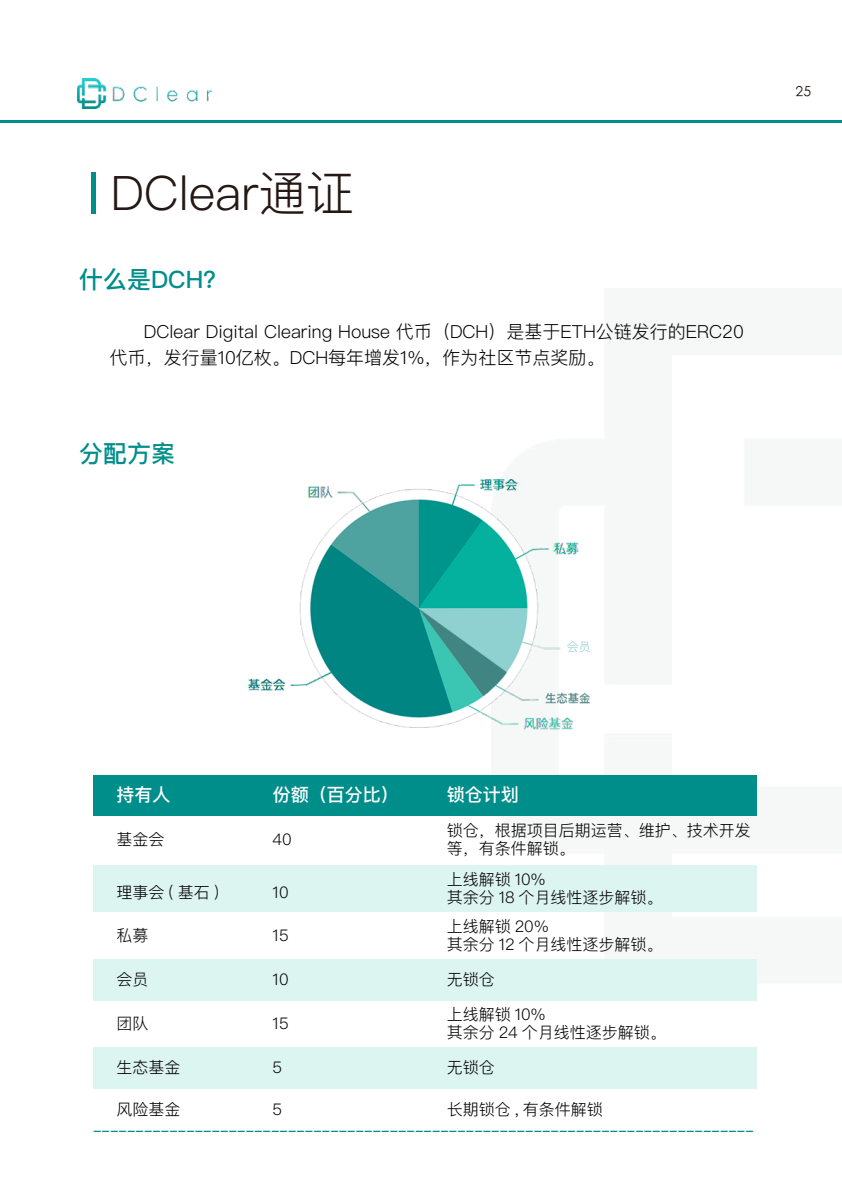
<style>
.page{position:relative;width:842px;height:1191px;background:#fff}
.page>*{position:absolute;margin:0;border:0;box-sizing:border-box;transform-origin:0 0}
.t1{font:300 47.5px "Ping Fang SC";color:#251714}
.t2{font:500 24px "Ping Fang SC";color:#008e8b}
.t3{font:300 18px/26px "Ping Fang SC";color:#020202}
.t4{font:500 18px "Ping Fang SC";color:#fff}
.t5{font:300 16px/18px "Ping Fang SC";color:#020202}
.t6{font:500 14px "Ping Fang SC";color:#008e8b}
.t7{font:300 14px "ST Heiti SC";color:#251714}
.t8{font:300 12px "Ping Fang SC";color:#8fd0d0}
</style>
<div class="page">
<hr style="left:0;top:120px;width:842px;height:2px;background:#008e8b">
<img style="left:77px;top:79px;width:134px;height:30px">
<hr style="left:91px;top:172px;width:4px;height:42px;background:#008e8b">
<div style="left:93px;top:865px;width:663px;height:47px;background:#ddf5f1"></div>
<div style="left:93px;top:959px;width:663px;height:41px;background:#ddf5f1"></div>
<div style="left:93px;top:1047px;width:663px;height:42px;background:#ddf5f1"></div>
<div style="left:93px;top:775px;width:663px;height:41px;background:#008e8b"></div>
<img style="left:248px;top:480px;width:342px;height:250px">
<div style="left:565px;top:639px;width:28px;height:17px;background:#fff"></div>
<h1 class="t1" style="left:111px;top:164px;width:244px">DClear通证</h1>
<h2 class="t2" style="left:79px;top:264px;width:150px">什么是DCH？</h2>
<p class="t3" style="left:110px;top:318px;width:635px;text-indent:34px">DClear Digital Clearing House 代币（DCH）是基于ETH公链发行的ERC20代币，发行量10亿枚。DCH每年增发1%，作为社区节点奖励。</p>
<h2 class="t2" style="left:79px;top:438px;width:98px">分配方案</h2>
<p class="t7" style="left:796px;top:80px;width:17px">25</p>
<p class="t8" style="left:567px;top:640px;width:25px">会员</p>
<p class="t4" style="left:117px;top:784px;width:55px">持有人</p>
<p class="t4" style="left:273px;top:784px;width:127px">份额（百分比）</p>
<p class="t4" style="left:447px;top:784px;width:73px">锁仓计划</p>
<p class="t5" style="left:117px;top:830px;width:49px">基金会</p>
<p class="t5" style="left:273px;top:830px;width:21px">40</p>
<p class="t5" style="left:447px;top:821px;width:305px">锁仓，根据项目后期运营、维护、技术开发等，有条件解锁。</p>
<p class="t5" style="left:117px;top:883px;width:104px">理事会 ( 基石 )</p>
<p class="t5" style="left:273px;top:883px;width:17px">10</p>
<p class="t5" style="left:447px;top:869px;width:217px">上线解锁 10%<br>其余分 18 个月线性逐步解锁。</p>
<p class="t5" style="left:117px;top:926px;width:33px">私募</p>
<p class="t5" style="left:273px;top:926px;width:17px">15</p>
<p class="t5" style="left:447px;top:917px;width:217px">上线解锁 20%<br>其余分 12 个月线性逐步解锁。</p>
<p class="t5" style="left:117px;top:969px;width:33px">会员</p>
<p class="t5" style="left:273px;top:969px;width:17px">10</p>
<p class="t5" style="left:447px;top:969px;width:49px">无锁仓</p>
<p class="t5" style="left:117px;top:1014px;width:33px">团队</p>
<p class="t5" style="left:273px;top:1014px;width:17px">15</p>
<p class="t5" style="left:447px;top:1005px;width:221px">上线解锁 10%<br>其余分 24 个月线性逐步解锁。</p>
<p class="t5" style="left:117px;top:1058px;width:65px">生态基金</p>
<p class="t5" style="left:273px;top:1058px;width:11px">5</p>
<p class="t5" style="left:447px;top:1058px;width:49px">无锁仓</p>
<p class="t5" style="left:117px;top:1100px;width:65px">风险基金</p>
<p class="t5" style="left:273px;top:1100px;width:11px">5</p>
<p class="t5" style="left:447px;top:1100px;width:158px">长期锁仓 , 有条件解锁</p>
<p class="t6" style="left:93px;top:1121px;width:662px">------------------------------------------------------------------------------</p>
</div>
